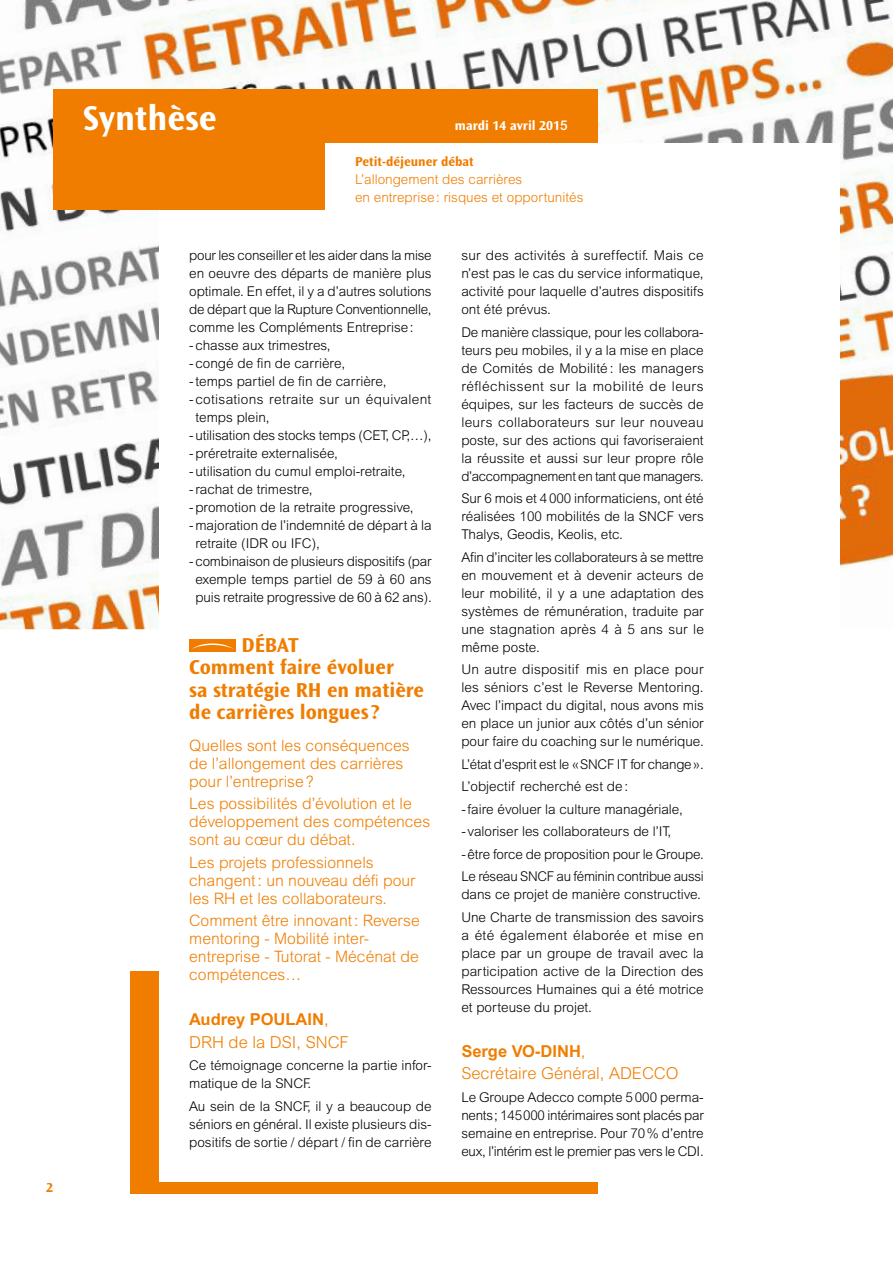
<style>
.page{position:relative;width:893px;height:1263px;background:#fff}
.page>*{position:absolute;margin:0;border:0;box-sizing:border-box;transform-origin:0 0}
.t1{font:700 36px "Ocean Sans Std";color:#fff}
.t2{font:700 21px/22.5px "Ocean Sans Std";color:#f07d00}
.t3{font:300 16.5px/22.5px "Arial";color:#f07d00}
.t4{font:300 15.75px/18px "Arial";color:#f07d00}
.t5{font:300 13.5px/18px "Arial";color:#000;text-align:justify}
.t6{font:300 13.5px/22.5px "Arial";letter-spacing:-.02em;color:#000}
.t7{font:300 13.5px/18px "Arial";color:#f07d00}
.t8{font:300 13.5px/18px "Arial";letter-spacing:.02em;color:#000}
.t9{font:700 13.5px "Ocean Sans Std";color:#f07d00}
.t10{font:700 13.5px "Ocean Sans Std";color:#fff}
.s1{font-family:"Arial";font-weight:500}
.s2{font-weight:700}
</style>
<div class="page">
<div style="left:130px;top:971px;width:467px;height:222px;background:#f07d00"></div>
<img style="left:0;top:511px;width:893px;height:118px">
<img style="left:0;top:240px;width:893px;height:271px">
<img style="left:0;top:0;width:893px;height:239px">
<div style="left:159px;top:162px;width:574px;height:1019px;background:#fff"></div>
<div style="left:53px;top:89px;width:544px;height:120px;background:#f07d00"></div>
<div style="left:325px;top:143px;width:515px;height:630px;background:#fff"></div>
<div style="left:189px;top:640px;width:47px;height:12px;background:#f07d00"></div>
<svg style="left:192px;top:643px;width:41px;height:6px"></svg>
<p class="t9" style="left:46px;top:1180px;width:9px">2</p>
<h1 class="t1" style="left:83px;top:98px;width:135px">Synthèse</h1>
<p class="t10" style="left:455px;top:118px;width:114px">mardi 14 avril 201<span class="s1">5</span></p>
<p class="t9" style="left:355px;top:154px;width:120px">Petit-déjeuner débat</p>
<p class="t7" style="left:355px;top:170px;width:230px">L’allongement des carrières<br>en entreprise: risques et opportunités</p>
<p class="t5" style="left:189px;top:246px;width:244px">pour les conseiller et les aider dans la mise en oeuvre des départs de manière plus optimale. En effet, il y a d’autres solutions de départ que la Rupture Conventionnelle, comme les Compléments Entreprise:</p>
<p class="t5" style="left:189px;top:336px;width:143px">- chasse aux trimestres,</p>
<p class="t5" style="left:189px;top:354px;width:157px">- congé de fin de carrière,</p>
<p class="t5" style="left:189px;top:372px;width:199px">- temps partiel de fin de carrière,</p>
<p class="t8" style="left:195px;top:390px;width:237px;text-indent:-6px">- cotisations retraite sur un équivalent temps plein,</p>
<p class="t5" style="left:189px;top:426px;width:244px">- utilisation des stocks temps (CET, CP,…),</p>
<p class="t5" style="left:189px;top:444px;width:150px">- préretraite externalisée,</p>
<p class="t5" style="left:189px;top:462px;width:218px">- utilisation du cumul emploi-retraite,</p>
<p class="t5" style="left:189px;top:480px;width:125px">- rachat de trimestre,</p>
<p class="t5" style="left:189px;top:498px;width:226px">- promotion de la retraite progressive,</p>
<p class="t5" style="left:195px;top:516px;width:238px;text-indent:-6px">- majoration de l’indemnité de départ à la retraite (IDR ou IFC),</p>
<p class="t5" style="left:189px;top:552px;width:244px;text-align:center">- combinaison de plusieurs dispositifs (par exemple temps partiel de 59 à 60 ans puis retraite progressive de 60 à 62 ans).</p>
<h2 class="t2" style="left:189px;top:634px;width:236px;text-indent:52px">DÉBAT<br>Comment faire évoluer<br>sa stratégie RH en matière de carrières longues ?</h2>
<p class="t4" style="left:189px;top:736px;width:222px">Quelles sont les conséquences de l’allongement des carrières pour l’entreprise?</p>
<p class="t4" style="left:189px;top:795px;width:243px">Les possibilités d’évolution et le développement des compétences sont au cœur du débat.</p>
<p class="t4" style="left:189px;top:853px;width:228px">Les projets professionnels changent: un nouveau défi pour les RH et les collaborateurs.</p>
<p class="t4" style="left:189px;top:912px;width:232px">Comment être innovant: Reverse mentoring - Mobilité inter&shy;entreprise - Tutorat - Mécénat de compétences…</p>
<p class="t3" style="left:189px;top:1008px;width:161px"><span class="s2">Audrey POULAIN</span>,<br>DRH de la DSI, SNCF</p>
<p class="t5" style="left:189px;top:1056px;width:244px">Ce témoignage concerne la partie infor&shy;matique de la SNCF.</p>
<p class="t5" style="left:189px;top:1097px;width:244px">Au sein de la SNCF, il y a beaucoup de séniors en général. Il existe plusieurs dis&shy;positifs de sortie / départ / fin de carrière</p>
<p class="t5" style="left:461px;top:246px;width:244px">sur des activités à sureffectif. Mais ce n’est pas le cas du service informatique, activité pour laquelle d’autres dispositifs ont été prévus.</p>
<p class="t5" style="left:461px;top:323px;width:244px">De manière classique, pour les collabora&shy;teurs peu mobiles, il y a la mise en place de Comités de Mobilité: les managers réfléchissent sur la mobilité de leurs équipes, sur les facteurs de succès de leurs collaborateurs sur leur nouveau poste, sur des actions qui favoriseraient la réussite et aussi sur leur propre rôle d’accompagnement en tant que managers.</p>
<p class="t5" style="left:461px;top:489px;width:244px">Sur 6 mois et 4000 informaticiens, ont été réalisées 100 mobilités de la SNCF vers Thalys, Geodis, Keolis, etc.</p>
<p class="t5" style="left:461px;top:548px;width:244px">Afin d’inciter les collaborateurs à se mettre en mouvement et à devenir acteurs de leur mobilité, il y a une adaptation des systèmes de rémunération, traduite par une stagnation après 4 à 5 ans sur le même poste.</p>
<p class="t5" style="left:461px;top:660px;width:244px">Un autre dispositif mis en place pour les séniors c’est le Reverse Mentoring.<br>Avec l’impact du digital, nous avons mis en place un junior aux côtés d’un sénior pour faire du coaching sur le numérique.</p>
<p class="t6" style="left:461px;top:753px;width:244px">L’état d’esprit est le «SNCF IT for change».<br>L’objectif recherché est de:</p>
<p class="t5" style="left:461px;top:800px;width:223px">- faire évoluer la culture managériale,</p>
<p class="t5" style="left:461px;top:822px;width:211px">- valoriser les collaborateurs de l’IT,</p>
<p class="t6" style="left:461px;top:843px;width:244px">- être force de proposition pour le Groupe.<br>Le réseau SNCF au féminin contribue aussi</p>
<p class="t5" style="left:461px;top:883px;width:244px;line-height:22.5px">dans ce projet de manière constructive.<br>Une Charte de transmission des savoirs</p>
<p class="t5" style="left:461px;top:926px;width:244px">a été également élaborée et mise en place par un groupe de travail avec la participation active de la Direction des Ressources Humaines qui a été motrice et porteuse du projet.</p>
<p class="t3" style="left:461px;top:1040px;width:219px"><span class="s2">Serge VO-DINH</span>,<br>Secrétaire Général, ADECCO</p>
<p class="t5" style="left:461px;top:1088px;width:244px">Le Groupe Adecco compte 5000 perma&shy;nents; 145000 intérimaires sont placés par semaine en entreprise. Pour 70% d’entre eux, l’intérim est le premier pas vers le CDI.</p>
</div>
